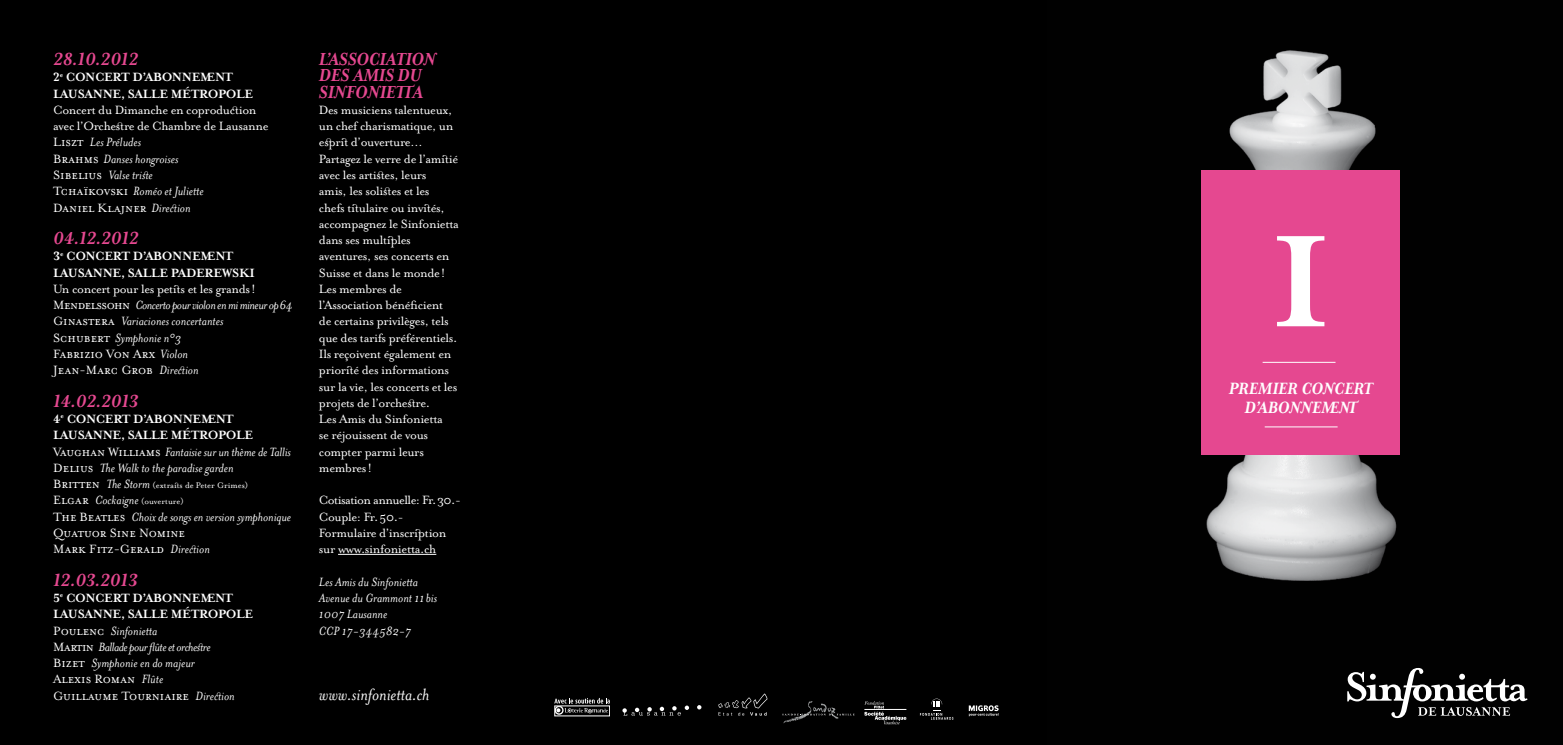
<style>
.page{position:relative;width:1563px;height:745px;background:#fff}
.page>*{position:absolute;margin:0;border:0;box-sizing:border-box;transform-origin:0 0}
.t1{font:700 150px "Mrs Eaves OT";color:#fff}
.t2{font:italic 700 20px/16.2px "Mrs Eaves OT";color:#e54890}
.t3{font:italic 700 18.75px/18.8px "Mrs Eaves OT";color:#fff;text-align:center}
.t4{font:italic 18.75px "Mrs Eaves OT";color:#fff}
.t5{font:13.75px/16.2px "Mrs Eaves OT";letter-spacing:-.02em;color:#fff}
.t6{font:13.75px/16.2px "Mrs Eaves OT";color:#fff}
.t7{font:italic 13.75px/16.2px "Mrs Eaves OT";color:#fff}
.t8{font:700 13.75px/16.2px "Mrs Eaves OT";letter-spacing:-.025em;color:#fff}
.t9{font:9.38px/16.2px "Mrs Eaves OT";color:#fff}
.s1{font-style:italic}
.s2{font-weight:700;font-style:normal}
.s3{font-style:normal}
.s4{font-size:13.75px}
.s5{font-style:italic;font-size:13.75px}
</style>
<div class="page">
<img style="left:1046px;top:0;width:517px;height:744px">
<div style="left:0;top:0;width:1046px;height:744px;background:#000"></div>
<svg style="left:1347px;top:667px;width:180px;height:50px"></svg>
<div style="left:1201px;top:170px;width:199px;height:284px;background:#e54890"></div>
<hr style="left:1262px;top:362px;width:73px;height:1px;background:#fff">
<hr style="left:1264px;top:426px;width:73px;height:1px;background:#fff">
<hr style="left:338px;top:553px;width:98px;height:1px;background:#fff">
<svg style="left:969px;top:705px;width:30px;height:10px"></svg>
<svg style="left:920px;top:698px;width:33px;height:21px"></svg>
<svg style="left:864px;top:701px;width:42px;height:23px"></svg>
<svg style="left:782px;top:701px;width:72px;height:21px"></svg>
<svg style="left:718px;top:693px;width:49px;height:22px"></svg>
<svg style="left:697px;top:705px;width:4px;height:4px"></svg>
<svg style="left:622px;top:705px;width:67px;height:10px"></svg>
<svg style="left:554px;top:698px;width:56px;height:15px"></svg>
<h2 class="t2" style="left:53px;top:51px;width:86px">28.10.2012</h2>
<p class="t8" style="left:53px;top:69px;width:202px">2<sup>E</sup> CONCERT D’ABONNEMENT<br>LAUSANNE, SALLE MÉTROPOLE</p>
<p class="t6" style="left:53px;top:102px;width:217px">Concert du Dimanche en coproduction avec l’Orchestre de Chambre de Lausanne<br>Liszt <span class="s1">Les Préludes<br></span>Brahms <span class="s1">Danses hongroises<br></span>Sibelius <span class="s1">Valse triste<br></span>Tchaïkovski <span class="s1">Roméo et Juliette<br></span>Daniel Klajner <span class="s1">Direction</span></p>
<h2 class="t2" style="left:53px;top:230px;width:87px">04.12.2012</h2>
<p class="t8" style="left:53px;top:248px;width:202px">3<sup>E</sup> CONCERT D’ABONNEMENT<br>LAUSANNE, SALLE PADEREWSKI</p>
<p class="t6" style="left:53px;top:280px;width:241px">Un concert pour les petits et les grands!<br>Mendelssohn <span class="s1">Concerto pour violon en mi mineur op64<br></span>Ginastera <span class="s1">Variaciones concertantes<br></span>Schubert <span class="s1">Symphonie n°3<br></span>Fabrizio Von Arx <span class="s1">Violon<br></span>Jean-Marc Grob <span class="s1">Direction</span></p>
<h2 class="t2" style="left:53px;top:392px;width:87px">14.02.2013</h2>
<p class="t7" style="left:53px;top:410px;width:239px"><span class="s2">4</span><sup>E</sup> <span class="s2">CONCERT D’ABONNEMENT LAUSANNE, SALLE MÉTROPOLE </span><span class="s3">Vaughan Williams</span> Fantaisie sur un thème de Tallis <span class="s3">Delius</span> The Walk to the paradise garden</p>
<p class="t9" style="left:53px;top:477px;width:197px"><span class="s4">Britten</span> <span class="s5">The Storm</span> (extraits de Peter Grimes)<br><span class="s4">Elgar</span> <span class="s5">Cockaigne</span> (ouverture)</p>
<p class="t6" style="left:53px;top:508px;width:239px">The Beatles <span class="s1">Choix de songs en version symphonique<br></span>Quatuor Sine Nomine<br>Mark Fitz-Gerald <span class="s1">Direction</span></p>
<h2 class="t2" style="left:53px;top:571px;width:86px">12.03.2013</h2>
<p class="t7" style="left:53px;top:589px;width:202px"><span class="s2">5</span><sup>E</sup> <span class="s2">CONCERT D’ABONNEMENT<br>LAUSANNE, SALLE MÉTROPOLE<br></span><span class="s3">Poulenc</span> Sinfonietta<br><span class="s3">Martin</span> Ballade pour flûte et orchestre<br><span class="s3">Bizet</span> Symphonie en do majeur<br><span class="s3">Alexis Roman</span> Flûte<br><span class="s3">Guillaume Tourniaire</span> Direction</p>
<h2 class="t2" style="left:319px;top:51px;width:118px">L’ASSOCIATION<br>DES AMIS</h2>
<h2 class="t2" style="left:319px;top:67px;width:105px;text-align:right">DU<br>SINFONIETTA</h2>
<p class="t5" style="left:319px;top:102px;width:141px">Des musiciens talentueux, un chef charismatique, un esprit d’ouverture…<br>Partagez le verre de l’amitié avec les artistes, leurs<br>amis, les solistes et les chefs titulaire ou invités, accompagnez le Sinfonietta dans ses multiples aventures, ses concerts en<br>Suisse et dans le monde!<br>Les membres de l’Association bénéficient de certains privilèges, tels que des tarifs préférentiels.<br>Ils reçoivent également en priorité des informations sur la vie, les concerts et les projets de l’orchestre.<br>Les Amis du Sinfonietta<br>se réjouissent de vous compter parmi leurs membres!</p>
<p class="t5" style="left:319px;top:492px;width:143px">Cotisation annuelle: Fr.30.-<br>Couple: Fr.50.-<br>Formulaire d’inscription sur www.sinfonietta.ch</p>
<p class="t7" style="left:319px;top:573px;width:120px">Les Amis du Sinfonietta<br>Avenue du Grammont 11bis<br>1007 Lausanne<br>CCP 17-344582-7</p>
<h3 class="t4" style="left:319px;top:683px;width:112px">www.sinfonietta.ch</h3>
<h1 class="t1" style="left:1271px;top:200px;width:60px">I</h1>
<h3 class="t3" style="left:1228px;top:379px;width:145px">PREMIER CONCERT<br>D’ABONNEMENT</h3>
</div>
